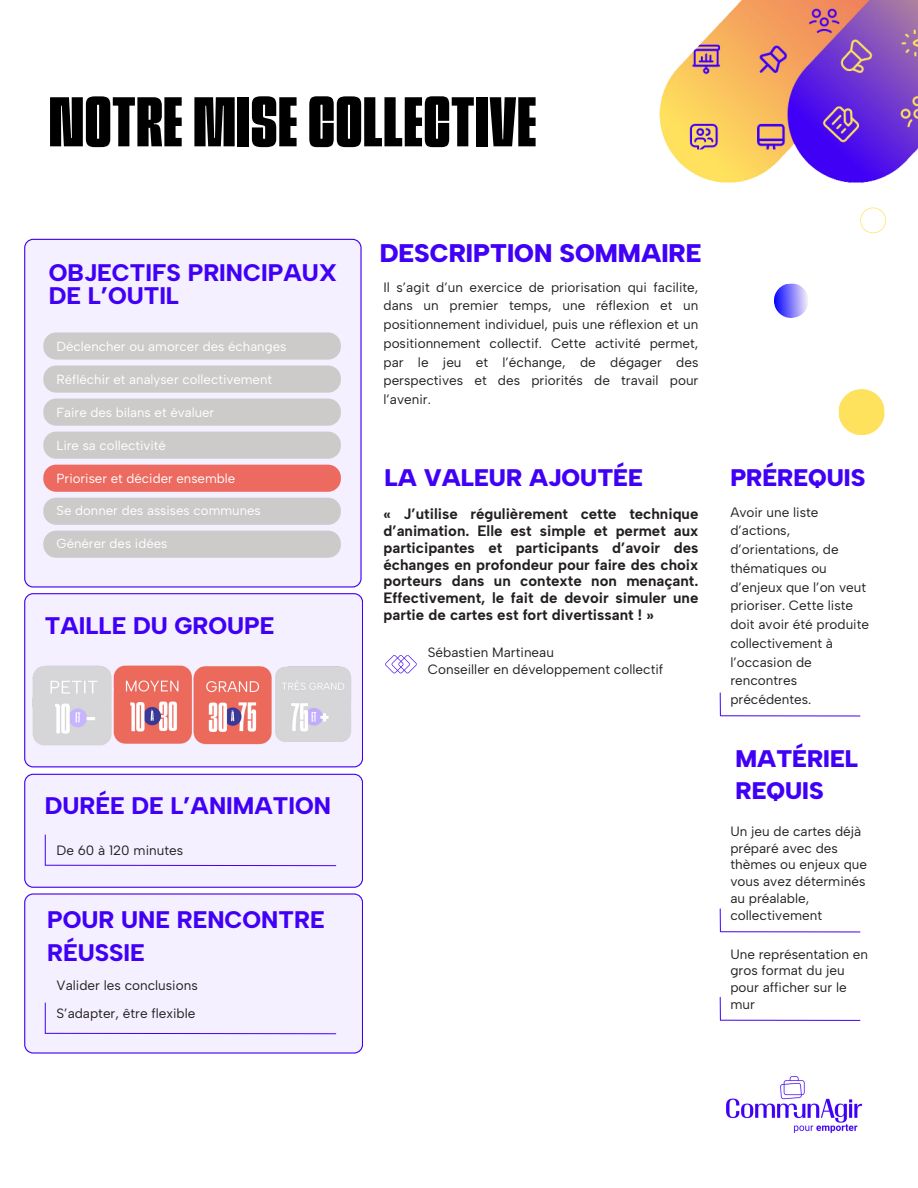
<style>
.page{position:relative;width:918px;height:1188px;background:#fff}
.page>*{position:absolute;margin:0;border:0;box-sizing:border-box;transform-origin:0 0}
.t1{font:600 66px "Superlumina";letter-spacing:.015em;color:#000}
.t2{font:900 25.5px "Albert Sans";color:#4100f6}
.t3{font:800 24px/23.7px "Albert Sans";color:#4100f6}
.t4{font:900 24px/32.7px "Albert Sans";color:#4100f6}
.t5{font:700 15px/16.8px "Albert Sans";color:#231f20;text-align:justify}
.t6{font:13.5px/18.8px "Albert Sans";color:#231f20}
.t7{font:13.2px "Albert Sans";color:#fff}
</style>
<div class="page">
<svg style="left:24px;top:239px;width:338px;height:349px"></svg>
<div style="left:43px;top:332px;width:298px;height:27px;background:#cdcaca;border-radius:13px"></div>
<div style="left:43px;top:366px;width:298px;height:27px;background:#cdcaca;border-radius:13px"></div>
<div style="left:43px;top:399px;width:298px;height:27px;background:#cdcaca;border-radius:13px"></div>
<div style="left:43px;top:432px;width:298px;height:27px;background:#cdcaca;border-radius:13px"></div>
<div style="left:43px;top:465px;width:298px;height:27px;background:#ec6a5f;border-radius:13px"></div>
<div style="left:43px;top:498px;width:298px;height:27px;background:#cdcaca;border-radius:13px"></div>
<div style="left:43px;top:531px;width:298px;height:27px;background:#cdcaca;border-radius:13px"></div>
<img style="left:659px;top:0;width:259px;height:234px">
<div style="left:24px;top:593px;width:339px;height:174px;background:#f5f0ff"></div>
<div style="left:24px;top:774px;width:339px;height:113px;background:#f5f0ff"></div>
<img style="left:113px;top:665px;width:80px;height:78px">
<hr style="left:721px;top:715px;width:139px;height:1px;background:#4100f6">
<svg style="left:720px;top:693px;width:1px;height:23px"></svg>
<svg style="left:385px;top:655px;width:32px;height:18px"></svg>
<hr style="left:45px;top:865px;width:291px;height:1px;background:#4100f6">
<hr style="left:45px;top:835px;width:1px;height:30px;background:#4100f6">
<img style="left:726px;top:1076px;width:137px;height:57px">
<img style="left:30px;top:665px;width:83px;height:81px">
<img style="left:193px;top:665px;width:80px;height:80px">
<div style="left:24px;top:893px;width:339px;height:160px;background:#f5f0ff"></div>
<hr style="left:45px;top:1033px;width:291px;height:1px;background:#4100f6">
<hr style="left:45px;top:1003px;width:1px;height:30px;background:#4100f6">
<img style="left:275px;top:666px;width:77px;height:77px">
<hr style="left:721px;top:931px;width:139px;height:1px;background:#4100f6">
<svg style="left:720px;top:909px;width:1px;height:23px"></svg>
<hr style="left:721px;top:1020px;width:139px;height:1px;background:#4100f6">
<svg style="left:720px;top:997px;width:1px;height:23px"></svg>
<svg style="left:860px;top:208px;width:26px;height:25px"></svg>
<svg style="left:838px;top:389px;width:47px;height:46px"></svg>
<svg style="left:774px;top:283px;width:34px;height:35px"></svg>
<p class="t1" style="left:49px;top:83px;width:489px">NOTRE MISE COLLECTIVE</p>
<p class="t3" style="left:49px;top:260px;width:290px">OBJECTIFS PRINCIPAUX<br>DE L’OUTIL</p>
<p class="t7" style="left:64px;top:338px;width:231px">Déclencher ou amorcer des échanges</p>
<p class="t7" style="left:64px;top:371px;width:217px">Réfléchir et analyser collectivement</p>
<p class="t7" style="left:64px;top:404px;width:159px">Faire des bilans et évaluer</p>
<p class="t7" style="left:64px;top:437px;width:111px">Lire sa collectivité</p>
<h1 class="t7" style="left:64px;top:470px;width:180px">Prioriser et décider ensemble</h1>
<p class="t7" style="left:64px;top:503px;width:206px">Se do ner des a sises communes</p>
<p class="t7" style="left:64px;top:535px;width:112px">Générer des idées</p>
<h2 class="t7" style="left:57px;top:338px;width:231px">Déclencher ou amorcer des échanges</h2>
<h2 class="t7" style="left:57px;top:371px;width:217px">Réfléchir et analyser collectivement</h2>
<h2 class="t7" style="left:57px;top:404px;width:159px">Faire des bilans et évaluer</h2>
<h2 class="t7" style="left:57px;top:437px;width:111px">Lire sa collectivité</h2>
<h4 class="t7" style="left:57px;top:470px;width:180px">Prioriser et décider ensemble</h4>
<h2 class="t7" style="left:57px;top:503px;width:206px">Se donner des assises communes</h2>
<h2 class="t7" style="left:57px;top:536px;width:112px">Générer des idées</h2>
<p class="t3" style="left:45px;top:614px;width:231px">TAILLE DU GROUPE</p>
<p class="t3" style="left:45px;top:794px;width:288px">DURÉE DE L’ANIMATION</p>
<p class="t6" style="left:57px;top:841px;width:128px">De 60 à 120 minutes</p>
<p class="t3" style="left:47px;top:904px;width:279px;line-height:32.7px">POUR UNE RENCONTRE<br>RÉUSSIE</p>
<h2 class="t6" style="left:57px;top:975px;width:143px">Valider les conclusions</h2>
<p class="t6" style="left:57px;top:1004px;width:140px">S’adapter, être flexible</p>
<p class="t2" style="left:380px;top:238px;width:323px">DESCRIPTION SOMMAIRE</p>
<p class="t6" style="left:383px;top:278px;width:316px;text-align:justify">Il s’agit d’un exercice de priorisation qui facilite, dans un premier temps, une réflexion et un positionnement individuel, puis une réflexion et un positionnement collectif. Cette activité permet, par le jeu et l’échange, de dégager des perspectives et des priorités de travail pour l’avenir.</p>
<p class="t4" style="left:385px;top:461px;width:260px">LA VALEUR AJOUTÉE</p>
<p class="t4" style="left:730px;top:462px;width:137px">PRÉREQUIS</p>
<p class="t5" style="left:383px;top:505px;width:316px">« J’utilise régulièrement cette technique d’animation. Elle est simple et permet aux participantes et participants d’avoir des échanges en profondeur pour faire des choix porteurs dans un contexte non menaçant.<br>Effectivement, le fait de devoir simuler une partie de cartes est fort divertissant ! »</p>
<p class="t6" style="left:428px;top:644px;width:237px;line-height:16.8px">Sébastien Martineau<br>Conseiller en développement collectif</p>
<p class="t6" style="left:730px;top:503px;width:140px">Avoir une liste d’actions, d’orientations, de thématiques ou d’enjeux que l’on veut prioriser. Cette liste doit avoir été produite collectivement à l’occasion de rencontres précédentes.</p>
<p class="t4" style="left:735px;top:742px;width:124px">MATÉRIEL<br>REQUIS</p>
<h4 class="t6" style="left:730px;top:823px;width:138px;line-height:16.8px">Un jeu de cartes déjà préparé avec des thèmes ou enjeux que vous avez déterminés au préalable, collectivement</h4>
<p class="t6" style="left:730px;top:945px;width:139px;line-height:16.8px">Une représentation en gros format du jeu pour afficher sur le mur</p>
</div>
